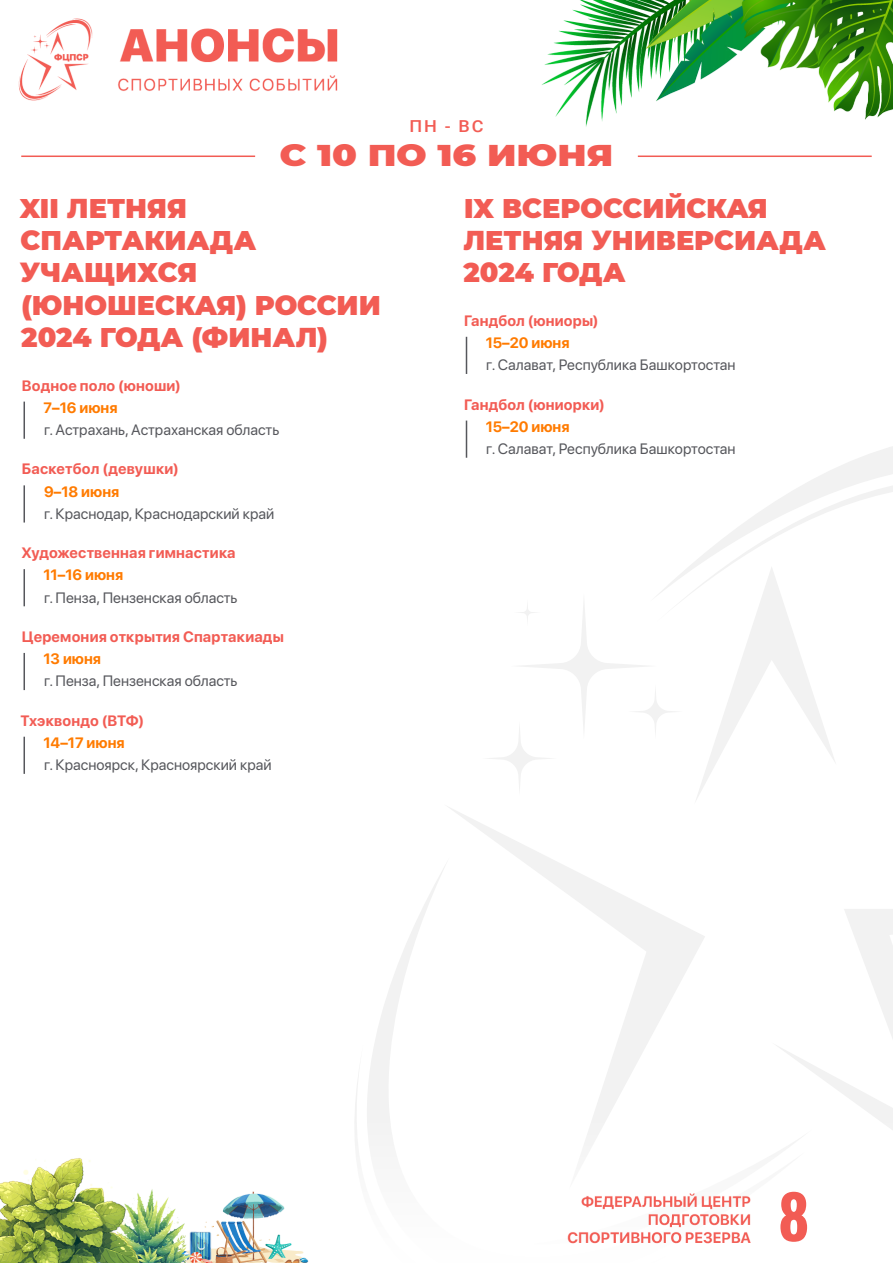
<style>
.page{position:relative;width:893px;height:1263px;background:#fff}
.page>*{position:absolute;margin:0;border:0;box-sizing:border-box;transform-origin:0 0}
.t1{font:700 60px "Oswald";color:#f25c54}
.t2{font:900 30px "Montserrat";color:#f25c54;scale:1.2 1}
.А_-_Заголовок{font:900 27px/32.4px "Montserrat";color:#f25c54}
.t3{font:500 16.5px "Roboto";color:#f25c54;scale:1.09 1}
.А_-_Текст{font:15px "SF Pro Display";color:#56575c}
.А_-_вид_спорта{font:italic 700 15px "SF Pro Display";letter-spacing:.015em;color:#f25c54}
.А_-_дата{font:italic 700 15px "SF Pro Display";color:#ff7b00}
</style>
<div class="page">
<img style="left:0;top:0;width:893px;height:1263px">
<hr style="left:21px;top:156px;width:234px;height:1px;background:#f25c54">
<hr style="left:638px;top:156px;width:234px;height:1px;background:#f25c54">
<hr style="left:24px;top:402px;width:1px;height:37px;background:#56575c">
<hr style="left:24px;top:485px;width:1px;height:37px;background:#56575c">
<hr style="left:24px;top:569px;width:1px;height:37px;background:#56575c">
<hr style="left:24px;top:653px;width:1px;height:37px;background:#56575c">
<hr style="left:24px;top:737px;width:1px;height:37px;background:#56575c">
<hr style="left:466px;top:337px;width:1px;height:37px;background:#56575c">
<hr style="left:466px;top:421px;width:1px;height:37px;background:#56575c">
<p class="t3" style="left:409px;top:115px;width:69px">ПН - ВС</p>
<h2 class="t2" style="left:280px;top:133px;width:279px">С 10 ПО 16 ИЮНЯ</h2>
<p class="А_-_Заголовок" style="left:20px;top:190px;width:362px">XII ЛЕТНЯЯ<br>СПАРТАКИАДА<br>УЧАЩИХСЯ (ЮНОШЕСКАЯ) РОССИИ<br>2024 ГОДА (ФИНАЛ)</p>
<p class="А_-_вид_спорта" style="left:22px;top:375px;width:161px">Водное поло (юноши)</p>
<p class="А_-_дата" style="left:44px;top:397px;width:75px">7–16 июня</p>
<p class="А_-_Текст" style="left:44px;top:419px;width:237px">г. Астрахань, Астраханская область</p>
<p class="А_-_вид_спорта" style="left:22px;top:458px;width:158px">Баскетбол (девушки)</p>
<p class="А_-_дата" style="left:44px;top:481px;width:77px">9–18 июня</p>
<p class="А_-_Текст" style="left:44px;top:503px;width:232px">г. Краснодар, Краснодарский край</p>
<p class="А_-_вид_спорта" style="left:21px;top:542px;width:216px">Художественная гимнастика</p>
<p class="А_-_дата" style="left:43px;top:564px;width:81px">11–16 июня</p>
<p class="А_-_Текст" style="left:44px;top:587px;width:195px">г. Пенза, Пензенская область</p>
<p class="А_-_вид_спорта" style="left:22px;top:626px;width:263px">Церемония открытия Спартакиады</p>
<p class="А_-_дата" style="left:43px;top:648px;width:59px">13 июня</p>
<p class="А_-_Текст" style="left:44px;top:670px;width:195px">г. Пенза, Пензенская область</p>
<p class="А_-_вид_спорта" style="left:20px;top:710px;width:125px">Тхэквондо (ВТФ)</p>
<p class="А_-_дата" style="left:43px;top:732px;width:83px">14–17 июня</p>
<p class="А_-_Текст" style="left:44px;top:754px;width:229px">г. Красноярск, Красноярский край</p>
<p class="А_-_Заголовок" style="left:463px;top:190px;width:364px">IX ВСЕРОССИЙСКАЯ<br>ЛЕТНЯЯ УНИВЕРСИАДА<br>2024 ГОДА</p>
<p class="А_-_вид_спорта" style="left:464px;top:310px;width:136px">Гандбол (юниоры)</p>
<p class="А_-_дата" style="left:486px;top:332px;width:85px">15–20 июня</p>
<p class="А_-_Текст" style="left:486px;top:354px;width:251px">г. Салават, Республика Башкортостан</p>
<p class="А_-_вид_спорта" style="left:464px;top:394px;width:142px">Гандбол (юниорки)</p>
<p class="А_-_дата" style="left:486px;top:416px;width:85px">15–20 июня</p>
<p class="А_-_Текст" style="left:486px;top:438px;width:251px">г. Салават, Республика Башкортостан</p>
<h1 class="t1" style="left:778px;top:1185px;width:33px">8</h1>
</div>
